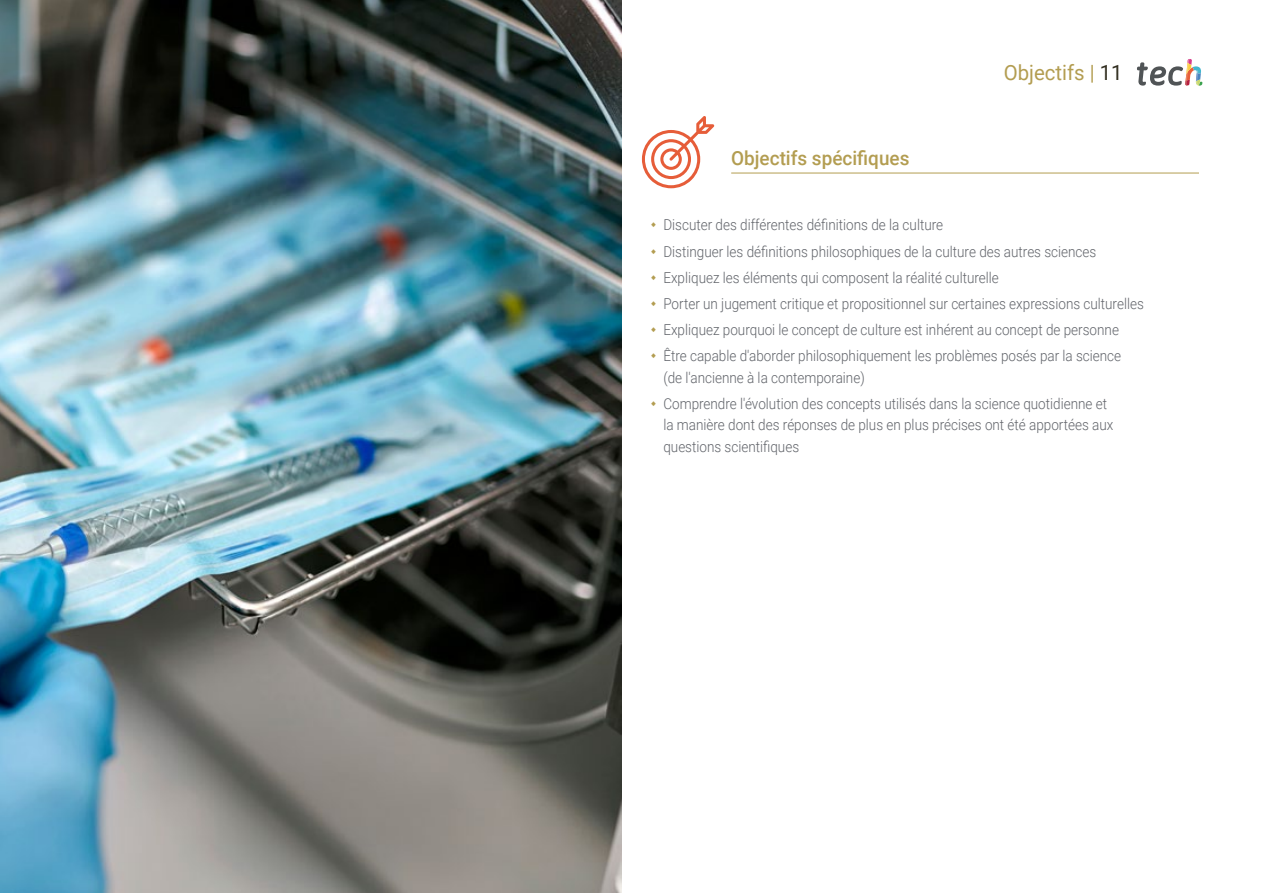
<style>
.page{position:relative;width:1263px;height:893px;background:#fff}
.page>*{position:absolute;margin:0;border:0;box-sizing:border-box;transform-origin:0 0}
.t1{font:21px "Roboto";color:#b39d51}
.t2{font:500 19.5px "Roboto";color:#b39d51}
.t3{font:300 15px/26.1px "Roboto";color:#61646a;scale:.9 1}
.s1{color:#312e20}
</style>
<div class="page">
<hr style="left:731px;top:173px;width:468px;height:1px;background:#b39d51">
<svg style="left:642px;top:116px;width:72px;height:72px"></svg>
<img style="left:0;top:0;width:621px;height:893px">
<svg style="left:1137px;top:59px;width:65px;height:27px"></svg>
<h2 class="t2" style="left:731px;top:144px;width:180px">Objectifs spécifiques</h2>
<h1 class="t1" style="left:1004px;top:57px;width:120px">Objectifs | <span class="s1">11</span></h1>
<p class="t3" style="left:663px;top:211px;width:535px">Discuter des différentes définitions de la culture<br>Distinguer les définitions philosophiques de la culture des autres sciences Expliquez les éléments qui composent la réalité culturelle<br>Porter un jugement critique et propositionnel sur certaines expressions culturelles Expliquez pourquoi le concept de culture est inhérent au concept de personne Être capable d'aborder philosophiquement les problèmes posés par la science</p>
<p class="t3" style="left:663px;top:364px;width:494px">(de l'ancienne à la contemporaine)<br>Comprendre l'évolution des concepts utilisés dans la science quotidienne et</p>
<p class="t3" style="left:663px;top:414px;width:501px;line-height:21.8px">la manière dont des réponses de plus en plus précises ont été apportées aux questions scientifiques</p>
</div>
